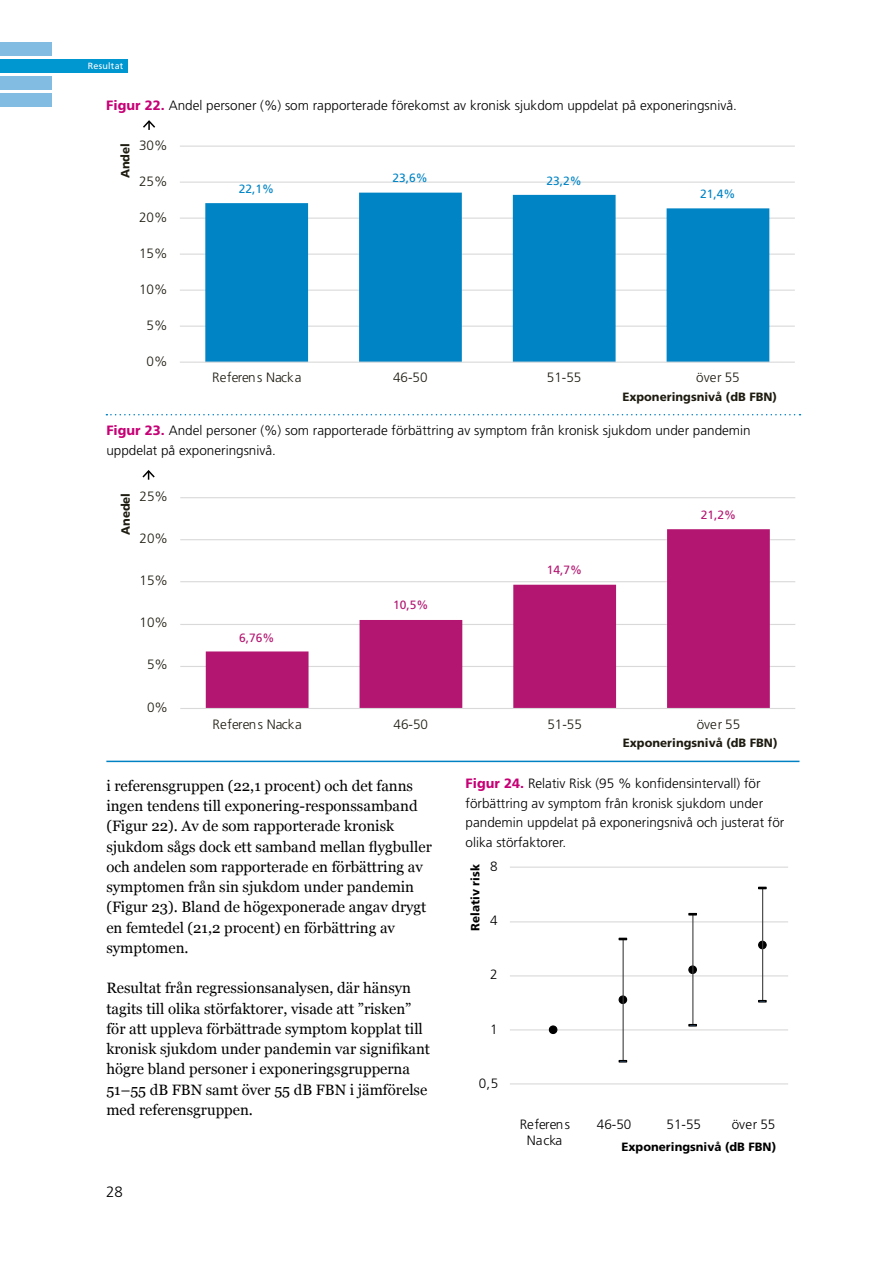
<style>
.page{position:relative;width:893px;height:1263px;background:#fff}
.page>*{position:absolute;margin:0;border:0;box-sizing:border-box;transform-origin:0 0}
.t1{font:15px/20.2px "Georgia";color:#000}
.t2{font:300 15px "Frutiger SLLOTF";color:#000}
.t3{font:300 13.5px/19.5px "Frutiger SLLOTF";color:#000}
.t4{font:300 13.5px "Frutiger SLLOTF";color:#1e1c11}
.t5{font:800 12px "Frutiger SLLOTF";color:#1e1c11}
.t6{font:800 12px "Frutiger SLLOTF";color:#000}
.t7{font:12px "Frutiger SLLOTF";color:#0084c6}
.t8{font:12px "Frutiger SLLOTF";color:#b31671}
.t9{font:9px "Frutiger SLLOTF";letter-spacing:.02em;color:#fff}
.s1{font-weight:800;color:#c70076}
</style>
<div class="page">
<hr style="left:180px;top:326px;width:615px;height:1px;background:#d9d9d9">
<hr style="left:180px;top:290px;width:615px;height:1px;background:#d9d9d9">
<hr style="left:180px;top:254px;width:615px;height:1px;background:#d9d9d9">
<hr style="left:180px;top:218px;width:615px;height:1px;background:#d9d9d9">
<hr style="left:180px;top:182px;width:615px;height:1px;background:#d9d9d9">
<hr style="left:180px;top:146px;width:615px;height:1px;background:#d9d9d9">
<svg style="left:205px;top:193px;width:564px;height:169px;fill:#0084c6"></svg>
<hr style="left:180px;top:362px;width:615px;height:1px;background:#d9d9d9">
<div style="left:0;top:59px;width:128px;height:13px;background:#0096d0"></div>
<div style="left:0;top:42px;width:51px;height:13px;background:#82bce3"></div>
<div style="left:0;top:76px;width:51px;height:13px;background:#82bce3"></div>
<div style="left:0;top:93px;width:51px;height:13px;background:#82bce3"></div>
<hr style="left:180px;top:666px;width:615px;height:1px;background:#d9d9d9">
<hr style="left:180px;top:624px;width:615px;height:1px;background:#d9d9d9">
<hr style="left:180px;top:581px;width:615px;height:1px;background:#d9d9d9">
<hr style="left:180px;top:539px;width:615px;height:1px;background:#d9d9d9">
<hr style="left:180px;top:497px;width:615px;height:1px;background:#d9d9d9">
<svg style="left:206px;top:529px;width:564px;height:179px"></svg>
<hr style="left:180px;top:708px;width:615px;height:1px;background:#d9d9d9">
<hr style="left:106px;top:761px;width:693px;height:1px;background:#0081c3">
<svg style="left:106px;top:414px;width:694px;height:1px"></svg>
<svg style="left:143px;top:120px;width:13px;height:10px"></svg>
<svg style="left:142px;top:470px;width:13px;height:10px"></svg>
<hr style="left:510px;top:1083px;width:278px;height:1px;background:#d9d9d9">
<hr style="left:510px;top:1029px;width:278px;height:1px;background:#d9d9d9">
<hr style="left:510px;top:975px;width:278px;height:1px;background:#d9d9d9">
<hr style="left:510px;top:921px;width:278px;height:1px;background:#d9d9d9">
<hr style="left:510px;top:866px;width:278px;height:2px;background:#d9d9d9">
<div style="left:549px;top:1026px;width:8px;height:7px;background:#000;border-radius:50%"></div>
<div style="left:549px;top:1025px;width:8px;height:9px;border:1px solid #000;border-radius:50%"></div>
<svg style="left:619px;top:996px;width:8px;height:7px"></svg>
<div style="left:619px;top:995px;width:8px;height:9px;border:1px solid #000;border-radius:50%"></div>
<svg style="left:689px;top:966px;width:7px;height:7px"></svg>
<div style="left:688px;top:965px;width:9px;height:9px;border:1px solid #000;border-radius:50%"></div>
<svg style="left:759px;top:941px;width:7px;height:8px"></svg>
<div style="left:758px;top:941px;width:9px;height:8px;border:1px solid #000;border-radius:50%"></div>
<hr style="left:623px;top:939px;width:1px;height:122px;background:#404040">
<hr style="left:692px;top:914px;width:1px;height:111px;background:#404040">
<hr style="left:762px;top:888px;width:1px;height:113px;background:#404040">
<svg style="left:619px;top:1060px;width:8px;height:2px"></svg>
<svg style="left:688px;top:1024px;width:9px;height:2px"></svg>
<svg style="left:758px;top:1000px;width:9px;height:2px"></svg>
<svg style="left:619px;top:938px;width:8px;height:2px"></svg>
<svg style="left:688px;top:913px;width:9px;height:2px"></svg>
<svg style="left:758px;top:887px;width:9px;height:2px"></svg>
<p class="t9" style="left:88px;top:61px;width:37px">Resultat</p>
<p class="t3" style="left:106px;top:95px;width:632px"><span class="s1">Figur 22.</span> Andel personer (%) som rapporterade förekomst av kronisk sjukdom uppdelat på exponeringsnivå.</p>
<p class="t5" style="left:118px;top:178px;width:37px;rotate:-90deg">Andel</p>
<p class="t4" style="left:139px;top:138px;width:30px">30%</p>
<p class="t4" style="left:139px;top:174px;width:30px">25%</p>
<p class="t4" style="left:139px;top:210px;width:30px">20%</p>
<p class="t4" style="left:139px;top:246px;width:30px">15%</p>
<p class="t4" style="left:139px;top:282px;width:30px">10%</p>
<p class="t4" style="left:147px;top:318px;width:23px">5%</p>
<p class="t4" style="left:147px;top:354px;width:23px">0%</p>
<p class="t7" style="left:239px;top:181px;width:37px">22,1%</p>
<p class="t7" style="left:393px;top:171px;width:37px">23,6%</p>
<p class="t7" style="left:546px;top:174px;width:37px">23,2%</p>
<p class="t7" style="left:700px;top:187px;width:37px">21,4%</p>
<p class="t4" style="left:212px;top:370px;width:91px">Referens Nacka</p>
<p class="t4" style="left:393px;top:370px;width:36px">46-50</p>
<p class="t4" style="left:547px;top:370px;width:36px">51-55</p>
<p class="t4" style="left:696px;top:370px;width:45px">över 55</p>
<p class="t5" style="left:622px;top:390px;width:156px">Exponeringsnivå (dB FBN)</p>
<p class="t3" style="left:106px;top:421px;width:646px"><span class="s1">Figur 23.</span> Andel personer (%) som rapporterade förbättring av symptom från kronisk sjukdom under pandemin uppdelat på exponeringsnivå.</p>
<p class="t5" style="left:118px;top:535px;width:44px;rotate:-90deg">Anedel</p>
<p class="t4" style="left:140px;top:488px;width:30px">25%</p>
<p class="t4" style="left:140px;top:531px;width:30px">20%</p>
<p class="t4" style="left:140px;top:573px;width:30px">15%</p>
<p class="t4" style="left:140px;top:615px;width:30px">10%</p>
<p class="t4" style="left:147px;top:657px;width:23px">5%</p>
<p class="t4" style="left:147px;top:700px;width:23px">0%</p>
<p class="t8" style="left:239px;top:630px;width:37px">6,76%</p>
<p class="t8" style="left:393px;top:598px;width:37px">10,5%</p>
<p class="t8" style="left:547px;top:563px;width:37px">14,7%</p>
<p class="t8" style="left:701px;top:508px;width:37px">21,2%</p>
<p class="t4" style="left:213px;top:716px;width:91px">Referens Nacka</p>
<p class="t4" style="left:393px;top:716px;width:36px">46-50</p>
<p class="t4" style="left:547px;top:716px;width:36px">51-55</p>
<p class="t4" style="left:697px;top:716px;width:45px">över 55</p>
<p class="t5" style="left:623px;top:736px;width:156px">Exponeringsnivå (dB FBN)</p>
<p class="t1" style="left:106px;top:775px;width:327px">i referensgruppen (22,1 procent) och det fanns ingen tendens till exponering-responssamband (Figur 22). Av de som rapporterade kronisk sjukdom sågs dock ett samband mellan flygbuller och andelen som rapporterade en förbättring av symptomen från sin sjukdom under pandemin (Figur 23). Bland de högexponerade angav drygt en femtedel (21,2 procent) en förbättring av symptomen.</p>
<p class="t1" style="left:106px;top:977px;width:325px">Resultat från regressionsanalysen, där hänsyn tagits till olika störfaktorer, visade att ”risken” för att uppleva förbättrade symptom kopplat till kronisk sjukdom under pandemin var signifikant högre bland personer i exponeringsgrupperna 51–55 dB FBN samt över 55 dB FBN i jämförelse med referensgruppen.</p>
<p class="t2" style="left:106px;top:1184px;width:18px">28</p>
<p class="t3" style="left:466px;top:774px;width:320px"><span class="s1">Figur 24.</span> Relativ Risk (95 % konfidensintervall) för förbättring av symptom från kronisk sjukdom under pandemin uppdelat på exponeringsnivå och justerat för olika störfaktorer.</p>
<p class="t6" style="left:468px;top:931px;width:68px;rotate:-90deg">Relativ risk</p>
<p class="t3" style="left:490px;top:857px;width:9px">8</p>
<p class="t3" style="left:490px;top:911px;width:9px">4</p>
<p class="t3" style="left:490px;top:965px;width:9px">2</p>
<p class="t3" style="left:490px;top:1019px;width:9px">1</p>
<p class="t3" style="left:479px;top:1073px;width:21px">0,5</p>
<p class="t3" style="left:520px;top:1116px;width:52px;line-height:15.8px;text-align:center">Referens<br>Nacka</p>
<p class="t3" style="left:597px;top:1115px;width:36px">46-50</p>
<p class="t3" style="left:667px;top:1115px;width:36px">51-55</p>
<p class="t3" style="left:732px;top:1115px;width:45px">över 55</p>
<p class="t6" style="left:621px;top:1140px;width:156px">Exponeringsnivå (dB FBN)</p>
</div>
